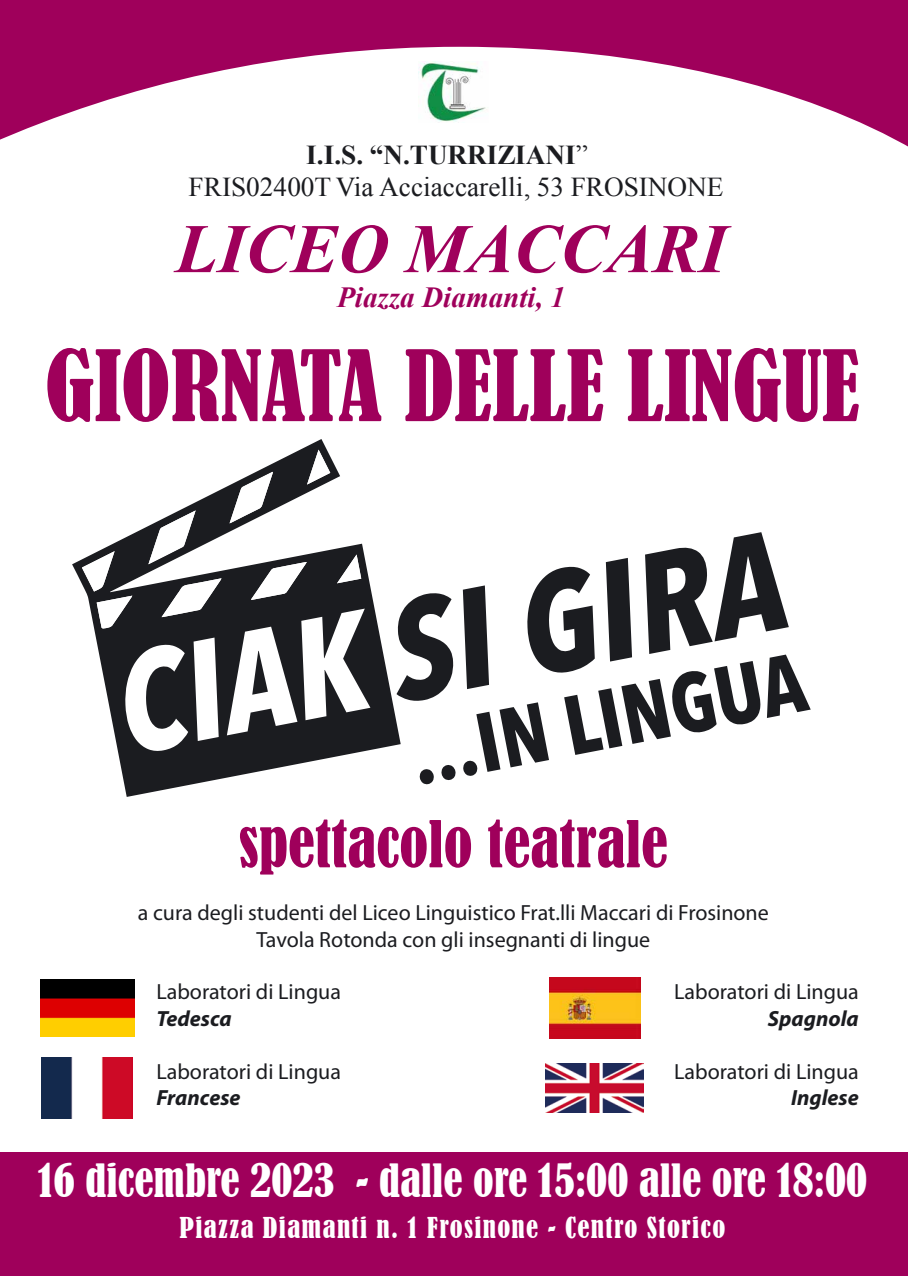
<style>
.page{position:relative;width:908px;height:1276px;background:#fff}
.page>*{position:absolute;margin:0;border:0;box-sizing:border-box;transform-origin:0 0}
.t1{font:italic 700 139px "Avenir Next Condensed";color:#1b1c20}
.t2{font:condensed 91.3px "Bernard";color:#9f005b}
.t3{font:700 82.9px "Avenir Next Condensed";color:#1b1c20}
.t4{font:italic 700 69.5px "Times New Roman";color:#9f005b}
.t5{font:condensed 60px "Bernard";color:#9f005b}
.t6{font:condensed 43px "Bernard";color:#fff}
.t7{font:italic 700 29.2px "Times New Roman";color:#9f005b}
.t8{font:27.3px/32.6px "Times New Roman";color:#1b1c20}
.t9{font:condensed 27px "Bernard";letter-spacing:.05em;color:#fff}
.t10{font:22px/26.4px "Myriad Pro";color:#1b1c20;text-align:center}
.t11{font:italic 700 22px "Myriad Pro";color:#1b1c20}
.s1{font-weight:700}
.s2{color:#fff}
</style>
<div class="page">
<svg style="left:72px;top:439px;width:328px;height:358px;fill:#1b1c20"></svg>
<svg style="left:161px;top:578px;width:60px;height:39px"></svg>
<svg style="left:148px;top:510px;width:47px;height:54px"></svg>
<svg style="left:251px;top:562px;width:55px;height:38px"></svg>
<svg style="left:229px;top:472px;width:44px;height:51px"></svg>
<svg style="left:82px;top:551px;width:50px;height:77px"></svg>
<svg style="left:307px;top:449px;width:23px;height:35px"></svg>
<svg style="left:337px;top:554px;width:24px;height:29px"></svg>
<img style="left:40px;top:979px;width:94px;height:57px">
<img style="left:42px;top:1057px;width:91px;height:61px">
<img style="left:549px;top:977px;width:91px;height:61px">
<img style="left:545px;top:1063px;width:98px;height:49px">
<svg style="left:0;top:0;width:907px;height:146px;fill:#9f005b"></svg>
<div style="left:0;top:1152px;width:907px;height:124px;background:#9f005b"></div>
<p class="t8" style="left:188px;top:138px;width:536px;text-indent:118px"><span class="s1">I.I.S. “N.TURRIZIANI</span>”<br>FRIS02400T Via Acciaccarelli, 53 FROSINONE</p>
<h3 class="t4" style="left:176px;top:200px;width:552px">LICEO MACCARI</h3>
<h3 class="t7" style="left:337px;top:277px;width:229px">Piazza Diamanti, 1</h3>
<h2 class="t2" style="left:45px;top:333px;width:816px">GIORNATA DELLE LINGUE</h2>
<h1 class="t1" style="left:98px;top:624px;width:679px;rotate:-11deg"><span class="s2">CIAK</span> SI GIRA</h1>
<h3 class="t3" style="left:402px;top:707px;width:402px;rotate:-11deg">...IN LINGUA</h3>
<h3 class="t5" style="left:238px;top:809px;width:431px">spettacolo teatrale</h3>
<p class="t10" style="left:138px;top:899px;width:632px">a cura degli studenti del Liceo Linguistico Frat.lli Maccari di Frosinone<br>Tavola Rotonda con gli insegnanti di lingue</p>
<p class="t10" style="left:156px;top:978px;width:186px">Laboratori di Lingua</p>
<p class="t10" style="left:674px;top:978px;width:186px">Laboratori di Lingua</p>
<p class="t11" style="left:156px;top:1004px;width:77px">Tedesca</p>
<p class="t11" style="left:767px;top:1004px;width:92px">Spagnola</p>
<p class="t10" style="left:156px;top:1057px;width:186px">Laboratori di Lingua</p>
<p class="t10" style="left:674px;top:1057px;width:186px">Laboratori di Lingua</p>
<p class="t11" style="left:156px;top:1083px;width:86px">Francese</p>
<p class="t11" style="left:790px;top:1083px;width:69px">Inglese</p>
<h3 class="t6" style="left:38px;top:1156px;width:830px">16 dicembre 2023 - dalle ore 15:00 alle ore 18:00</h3>
<p class="t9" style="left:179px;top:1212px;width:547px">Piazza Diamanti n. 1 Frosinone - Centro Storico</p>
</div>
